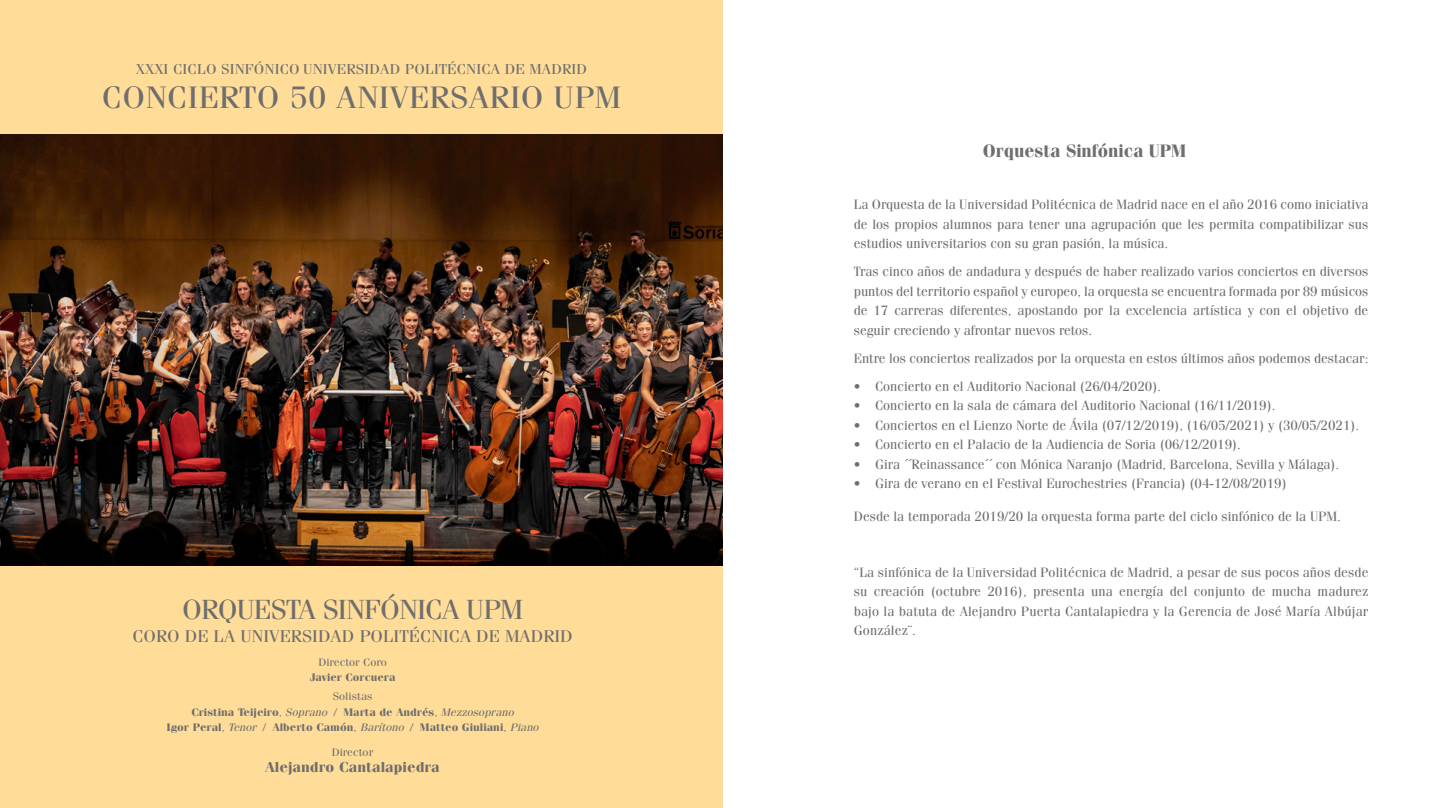
<style>
.page{position:relative;width:1446px;height:808px;background:#fff}
.page>*{position:absolute;margin:0;border:0;box-sizing:border-box;transform-origin:0 0}
.t1{font:31.05px "Fenice Std";letter-spacing:.01em;color:#6f6e6e;scale:1.07 1}
.t2{font:27.6px "Fenice Std";letter-spacing:-.03em;color:#6f6e6e;scale:1.05 1}
.t3{font:700 18px "Fenice Std";color:#6f6e6e}
.t4{font:17.1px "Fenice Std";color:#6f6e6e;scale:1.07 1}
.t5{font:14.4px "Fenice Std";letter-spacing:.01em;color:#6f6e6e;scale:1.07 1}
.t6{font:700 14.4px "Fenice Std";color:#6f6e6e;scale:1.07 1}
.t7{font:13.5px/19.5px "Fenice Std";color:#6f6e6e;text-align:justify}
.t8{font:700 10.95px/15.6px "Fenice Std";color:#6f6e6e;text-align:center;scale:1.07 1}
.t9{font:10.95px "Fenice Std";color:#6f6e6e;scale:1.07 1}
.t10{font:700 10.8px "Fenice Std";color:#6f6e6e;scale:1.07 1}
.s1{font-weight:400}
.s2{font-weight:400;font-style:italic}
</style>
<div class="page">
<div style="left:0;top:0;width:723px;height:808px;background:#ffdd98"></div>
<img style="left:0;top:134px;width:723px;height:432px">
<p class="t5" style="left:136px;top:60px;width:423px">XXXI CICLO SINFÓNICO UNIVERSIDAD POLITÉCNICA DE MADRID</p>
<h1 class="t1" style="left:102px;top:79px;width:487px">CONCIERTO 50 ANIVERSARIO UPM</h1>
<h2 class="t2" style="left:182px;top:593px;width:326px">ORQUESTA SINFÓNICA UPM</h2>
<p class="t4" style="left:132px;top:625px;width:413px">CORO DE LA UNIVERSIDAD POLITÉCNICA DE MADRID</p>
<p class="t9" style="left:318px;top:656px;width:65px">Director Coro</p>
<p class="t10" style="left:310px;top:670px;width:82px">Javier Corcuera</p>
<p class="t8" style="left:166px;top:688px;width:349px"><span class="s1">Solistas<br></span>Cristina Teijeiro<span class="s1">,</span> <span class="s2">Soprano</span> <span class="s1">/</span> Marta de Andrés<span class="s1">,</span> <span class="s2">Mezzosoprano<br></span>Igor Peral<span class="s1">,</span> <span class="s2">Tenor</span> <span class="s1">/</span> Alberto Camón<span class="s1">,</span> <span class="s2">Barítono</span> <span class="s1">/</span> Matteo Giuliani<span class="s1">,</span> <span class="s2">Piano</span></p>
<p class="t9" style="left:332px;top:746px;width:40px">Director</p>
<p class="t6" style="left:265px;top:758px;width:165px">Alejandro Cantalapiedra</p>
<h3 class="t3" style="left:983px;top:140px;width:205px">Orquesta Sinfónica UPM</h3>
<p class="t7" style="left:854px;top:195px;width:516px">La Orquesta de la Universidad Politécnica de Madrid nace en el año 2016 como iniciativa de los propios alumnos para tener una agrupación que les permita compatibilizar sus estudios universitarios con su gran pasión, la música.</p>
<p class="t7" style="left:854px;top:262px;width:516px">Tras cinco años de andadura y después de haber realizado varios conciertos en diversos puntos del territorio español y europeo, la orquesta se encuentra formada por 89 músicos de 17 carreras diferentes, apostando por la excelencia artística y con el objetivo de seguir creciendo y afrontar nuevos retos.</p>
<p class="t7" style="left:854px;top:348px;width:516px">Entre los conciertos realizados por la orquesta en estos últimos años podemos destacar:</p>
<p class="t7" style="left:854px;top:376px;width:309px">• Concierto en el Auditorio Nacional (26/04/2020).</p>
<p class="t7" style="left:854px;top:396px;width:423px">• Concierto en la sala de cámara del Auditorio Nacional (16/11/2019).</p>
<p class="t7" style="left:854px;top:415px;width:507px">• Conciertos en el Lienzo Norte de Ávila (07/12/2019), (16/05/2021) y (30/05/2021).</p>
<p class="t7" style="left:854px;top:435px;width:389px">• Concierto en el Palacio de la Audiencia de Soria (06/12/2019).</p>
<p class="t7" style="left:854px;top:454px;width:487px">• Gira ´´Reinassance´´ con Mónica Naranjo (Madrid, Barcelona, Sevilla y Málaga).</p>
<p class="t7" style="left:854px;top:474px;width:434px">• Gira de verano en el Festival Eurochestries (Francia) (04-12/08/2019)</p>
<p class="t7" style="left:854px;top:506px;width:489px">Desde la temporada 2019/20 la orquesta forma parte del ciclo sinfónico de la UPM.</p>
<p class="t7" style="left:854px;top:562px;width:516px">“La sinfónica de la Universidad Politécnica de Madrid, a pesar de sus pocos años desde su creación (octubre 2016), presenta una energía del conjunto de mucha madurez bajo la batuta de Alejandro Puerta Cantalapiedra y la Gerencia de José María Albújar González¨.</p>
</div>
